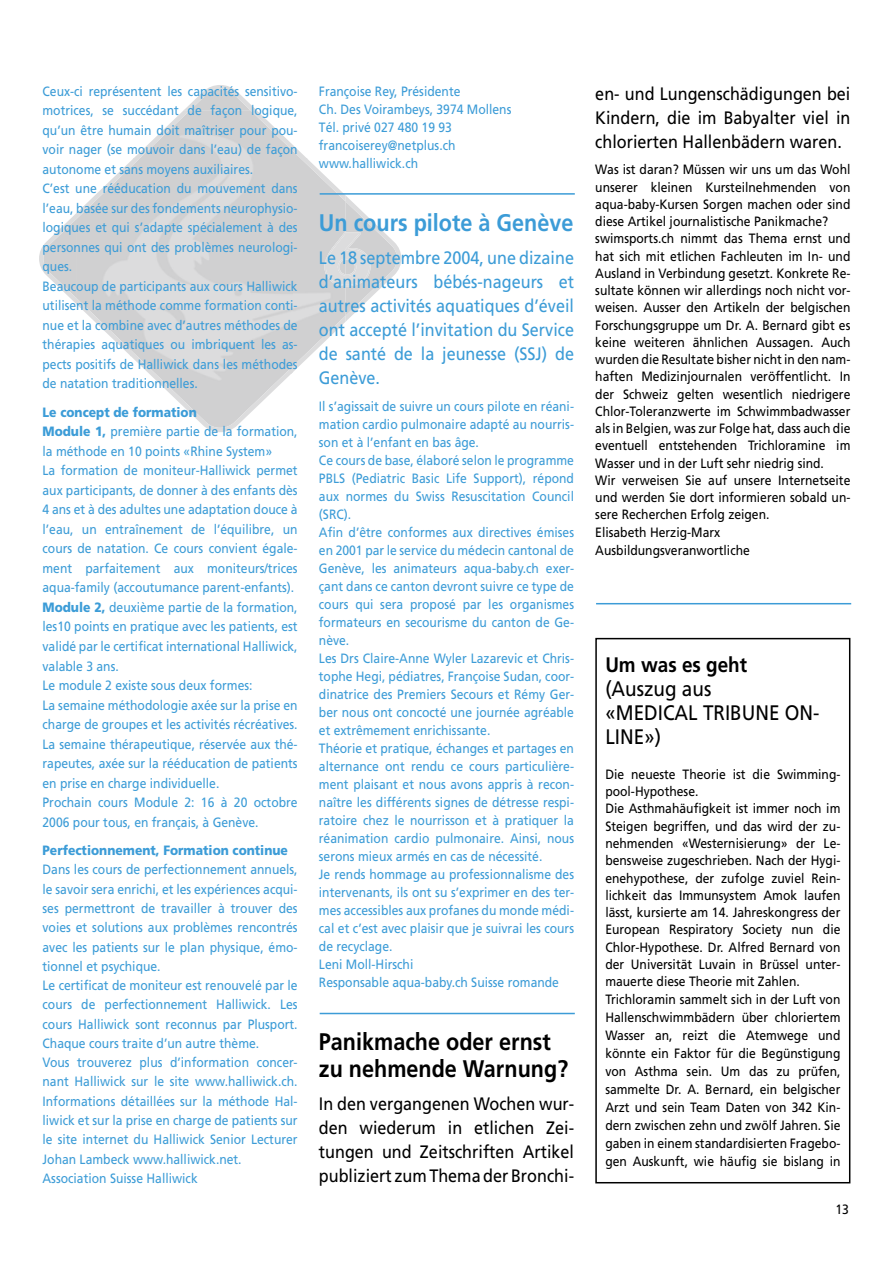
<style>
.page{position:relative;width:893px;height:1263px;background:#fff}
.page>*{position:absolute;margin:0;border:0;box-sizing:border-box;transform-origin:0 0}
.t1{font:700 24px/27px "Frutiger";color:#000;scale:.9 1}
.t2{font:700 24px "Frutiger";color:#3c9cd7;scale:.9 1}
.t3{font:21px/24px "Frutiger";color:#000;scale:.9 1}
.t4{font:700 21px "Frutiger";color:#000;scale:.9 1}
.t5{font:18px/24px "Frutiger";color:#000;text-align:justify;scale:.9 1}
.t6{font:18px/24px "Frutiger";color:#3c9cd7;text-align:justify;scale:.9 1}
.t7{font:13.5px/19.5px "Frutiger";color:#3c9cd7;scale:.9 1}
.t8{font:13.5px/17.2px "Frutiger";color:#000;scale:.9 1}
.t9{font:900 13.5px "Frutiger";color:#3c9cd7;scale:.9 1}
.s1{font-weight:900}
</style>
<div class="page">
<svg style="left:39px;top:85px;width:362px;height:347px"></svg>
<img style="left:77px;top:110px;width:53px;height:48px">
<img style="left:308px;top:110px;width:38px;height:39px">
<img style="left:77px;top:357px;width:53px;height:41px">
<img style="left:292px;top:374px;width:54px;height:24px">
<img style="left:130px;top:110px;width:162px;height:288px">
<img style="left:292px;top:149px;width:54px;height:166px">
<img style="left:77px;top:158px;width:6px;height:48px">
<img style="left:133px;top:110px;width:175px;height:48px">
<img style="left:83px;top:158px;width:59px;height:48px">
<img style="left:300px;top:158px;width:46px;height:44px">
<img style="left:77px;top:206px;width:54px;height:151px">
<img style="left:130px;top:349px;width:51px;height:49px">
<img style="left:292px;top:315px;width:54px;height:59px">
<img style="left:259px;top:366px;width:33px;height:32px">
<svg style="left:324px;top:232px;width:47px;height:54px;background:#d8d8d9"></svg>
<hr style="left:320px;top:193px;width:255px;height:2px;background:#3c9cd7">
<hr style="left:320px;top:1013px;width:255px;height:1px;background:#3c9cd7">
<hr style="left:596px;top:603px;width:255px;height:1px;background:#3c9cd7">
<div style="left:595px;top:638px;width:255px;height:545px;border:2px solid #000"></div>
<p class="t7" style="left:43px;top:82px;width:285px">Ceux-ci représentent les capacités sensitivo&shy;motrices, se succédant de façon logique, qu’un être humain doit maîtriser pour pou&shy;voir nager (se mouvoir dans l’eau) de façon autonome et sans moyens auxiliaires.<br>C’est une rééducation du mouvement dans l’eau, basée sur des fondements neurophysio&shy;logiques et qui s’adapte spécialement à des personnes qui ont des problèmes neurologi&shy;ques.<br>Beaucoup de participants aux cours Halliwick utilisent la méthode comme formation conti&shy;nue et la combine avec d’autres méthodes de thérapies aquatiques ou imbriquent les as&shy;pects positifs de Halliwick dans les méthodes de natation traditionnelles.</p>
<p class="t7" style="left:43px;top:403px;width:285px"><span class="s1">Le concept de formation<br>Module 1,</span> première partie de la formation, la méthode en 10 points «Rhine System»<br>La formation de moniteur-Halliwick permet aux participants, de donner à des enfants dès 4 ans et à des adultes une adaptation douce à l’eau, un entraînement de l’équilibre, un cours de natation. Ce cours convient égale&shy;ment parfaitement aux moniteurs/trices aqua-family (accoutumance parent-enfants).<br><span class="s1">Module 2,</span> deuxième partie de la formation, les10 points en pratique avec les patients, est validé par le certificat international Halliwick, valable 3 ans.<br>Le module 2 existe sous deux formes:<br>La semaine méthodologie axée sur la prise en charge de groupes et les activités récréatives.<br>La semaine thérapeutique, réservée aux thé&shy;rapeutes, axée sur la rééducation de patients en prise en charge individuelle.<br>Prochain cours Module 2: 16 à 20 octobre 2006 pour tous, en français, à Genève.</p>
<p class="t9" style="left:43px;top:845px;width:274px">Perfectionnement, Formation continue</p>
<p class="t7" style="left:43px;top:861px;width:285px">Dans les cours de perfectionnement annuels, le savoir sera enrichi, et les expériences acqui&shy;ses permettront de travailler à trouver des voies et solutions aux problèmes rencontrés avec les patients sur le plan physique, émo&shy;tionnel et psychique.<br>Le certificat de moniteur est renouvelé par le cours de perfectionnement Halliwick. Les cours Halliwick sont reconnus par Plusport.<br>Chaque cours traite d’un autre thème.<br>Vous trouverez plus d’information concer&shy;nant Halliwick sur le site www.halliwick.ch.<br>Informations détaillées sur la méthode Hal&shy;liwick et sur la prise en charge de patients sur le site internet du Halliwick Senior Lecturer Johan Lambeck www.halliwick.net.<br>Association Suisse Halliwick</p>
<p class="t7" style="left:319px;top:83px;width:215px;line-height:18px">Françoise Rey, Présidente<br>Ch. Des Voirambeys, 3974 Mollens<br>Tél. privé 027 480 19 93 francoiserey@netplus.ch www.halliwick.ch</p>
<h1 class="t2" style="left:319px;top:213px;width:284px">Un cours pilote à Genève</h1>
<h3 class="t6" style="left:319px;top:247px;width:285px">Le 18 septembre 2004, une dizaine d’animateurs bébés-nageurs et autres activités aquatiques d’éveil ont accepté l’invitation du Service de santé de la jeunesse (SSJ) de Genève.</h3>
<p class="t7" style="left:319px;top:398px;width:285px;line-height:18px">Il s’agissait de suivre un cours pilote en réani&shy;mation cardio pulmonaire adapté au nourris&shy;son et à l’enfant en bas âge.<br>Ce cours de base, élaboré selon le programme PBLS (Pediatric Basic Life Support), répond aux normes du Swiss Resuscitation Council (SRC).<br>Afin d’être conformes aux directives émises en 2001 par le service du médecin cantonal de Genève, les animateurs aqua-baby.ch exer&shy;çant dans ce canton devront suivre ce type de cours qui sera proposé par les organismes formateurs en secourisme du canton de Ge&shy;nève.<br>Les Drs Claire-Anne Wyler Lazarevic et Chris&shy;tophe Hegi, pédiatres, Françoise Sudan, coor&shy;dinatrice des Premiers Secours et Rémy Ger&shy;ber nous ont concocté une journée agréable et extrêmement enrichissante.<br>Théorie et pratique, échanges et partages en alternance ont rendu ce cours particulière&shy;ment plaisant et nous avons appris à recon&shy;naître les différents signes de détresse respi&shy;ratoire chez le nourrisson et à pratiquer la réanimation cardio pulmonaire. Ainsi, nous serons mieux armés en cas de nécessité.<br>Je rends hommage au professionnalisme des intervenants, ils ont su s’exprimer en des ter&shy;mes accessibles aux profanes du monde médi&shy;cal et c’est avec plaisir que je suivrai les cours de recyclage.<br>Leni Moll-Hirschi<br>Responsable aqua-baby.ch Suisse romande</p>
<h1 class="t1" style="left:319px;top:1030px;width:278px">Panikmache oder ernst zu nehmende Warnung?</h1>
<h3 class="t5" style="left:319px;top:1093px;width:285px">In den vergangenen Wochen wur&shy;den wiederum in etlichen Zei&shy;tungen und Zeitschriften Artikel publiziert zum Thema der Bronchi-</h3>
<h3 class="t5" style="left:595px;top:83px;width:285px">en- und Lungenschädigungen bei Kindern, die im Babyalter viel in chlorierten Hallenbädern waren.</h3>
<p class="t8" style="left:595px;top:162px;width:285px">Was ist daran? Müssen wir uns um das Wohl unserer kleinen Kursteilnehmenden von aqua-baby-Kursen Sorgen machen oder sind diese Artikel journalistische Panikmache? swimsports.ch nimmt das Thema ernst und hat sich mit etlichen Fachleuten im In- und Ausland in Verbindung gesetzt. Konkrete Re&shy;sultate können wir allerdings noch nicht vor&shy;weisen. Ausser den Artikeln der belgischen Forschungsgruppe um Dr. A. Bernard gibt es keine weiteren ähnlichen Aussagen. Auch wurden die Resultate bisher nicht in den nam&shy;haften Medizinjournalen veröffentlicht. In der Schweiz gelten wesentlich niedrigere Chlor-Toleranzwerte im Schwimmbadwasser als in Belgien, was zur Folge hat, dass auch die eventuell entstehenden Trichloramine im Wasser und in der Luft sehr niedrig sind.<br>Wir verweisen Sie auf unsere Internetseite und werden Sie dort informieren sobald un&shy;sere Recherchen Erfolg zeigen.<br>Elisabeth Herzig-Marx Ausbildungsveranwortliche</p>
<h2 class="t4" style="left:605px;top:656px;width:159px">Um was es geht</h2>
<h2 class="t3" style="left:605px;top:678px;width:240px">(Auszug aus<br>«MEDICAL TRIBUNE ON-<br>LINE»)</h2>
<p class="t8" style="left:605px;top:766px;width:263px">Die neueste Theorie ist die Swimming&shy;pool-Hypothese.<br>Die Asthmahäufigkeit ist immer noch im Steigen begriffen, und das wird der zu&shy;nehmenden «Westernisierung» der Le&shy;bensweise zugeschrieben. Nach der Hygi&shy;enehypothese, der zufolge zuviel Rein&shy;lichkeit das Immunsystem Amok laufen lässt, kursierte am 14. Jahreskongress der European Respiratory Society nun die Chlor-Hypothese. Dr. Alfred Bernard von der Universität Luvain in Brüssel unter&shy;mauerte diese Theorie mit Zahlen.<br>Trichloramin sammelt sich in der Luft von Hallenschwimmbädern über chloriertem Wasser an, reizt die Atemwege und könnte ein Faktor für die Begünstigung von Asthma sein. Um das zu prüfen, sammelte Dr. A. Bernard, ein belgischer Arzt und sein Team Daten von 342 Kin&shy;dern zwischen zehn und zwölf Jahren. Sie gaben in einem standardisierten Fragebo&shy;gen Auskunft, wie häufig sie bislang in</p>
<p class="t8" style="left:835px;top:1201px;width:17px">13</p>
</div>
